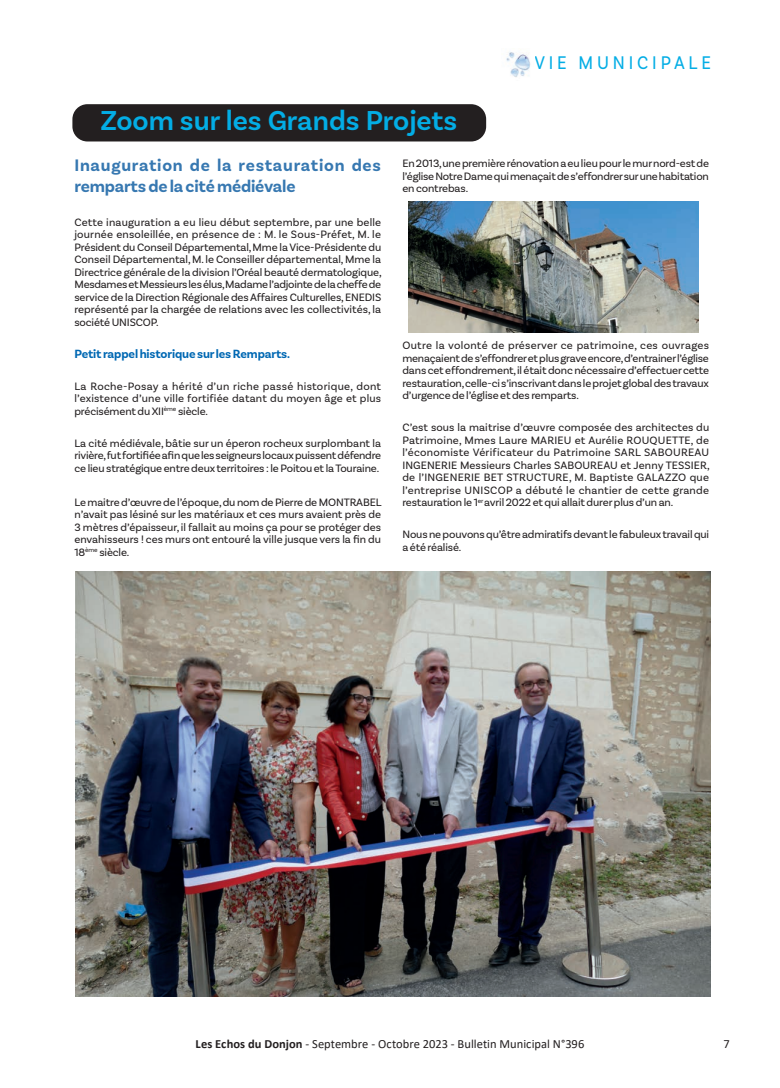
<style>
.page{position:relative;width:780px;height:1088px;background:#fff}
.page>*{position:absolute;margin:0;border:0;box-sizing:border-box;transform-origin:0 0}
.Titre{font:600 28.75px "Basic Sans";color:#03ade5}
.t1{font:19.25px "Basic Sans";letter-spacing:.22em;color:#03ade5;scale:.91 1}
.Texte_articles_nouv_BM{font:700 17.5px/20px "Basic Sans";letter-spacing:.03em;color:#3778b1}
.t2{font:12.5px "Calibri";color:#231f20}
.Texte_articles_nouv_BM-2{font:700 12.5px "Basic Sans";letter-spacing:-.01em;color:#0168b3}
.Texte_articles_nouv_BM-3{font:11.25px/12.5px "Basic Sans";letter-spacing:-.01em;color:#231f20;text-align:justify}
.s1{font-weight:700}
</style>
<div class="page">
<div style="left:72px;top:104px;width:414px;height:37px;background:#231f20;border-radius:15px"></div>
<img style="left:76px;top:572px;width:634px;height:424px">
<img style="left:408px;top:201px;width:290px;height:132px">
<img style="left:506px;top:52px;width:25px;height:25px">
<h2 class="t1" style="left:534px;top:51px;width:196px">VIE MUNICIPALE</h2>
<p class="Titre" style="left:100px;top:103px;width:358px">Zoom sur les Grands Projets</p>
<p class="Texte_articles_nouv_BM" style="left:74px;top:156px;width:308px">Inauguration de la restauration des remparts de la cité médiévale</p>
<p class="Texte_articles_nouv_BM-3" style="left:74px;top:215px;width:309px">Cette inauguration a eu lieu début septembre, par une belle journée ensoleillée, en présence de : M. le Sous-Préfet, M. le Président du Conseil Départemental, Mme la Vice-Présidente du Conseil Départemental, M. le Conseiller départemental, Mme la Directrice générale de la division l’Oréal beauté dermatologique, Mesdames et Messieurs les élus, Madame l’adjointe de la cheffe de service de la Direction Régionale des Affaires Culturelles, ENEDIS représenté par la chargée de relations avec les collectivités, la société UNISCOP.</p>
<p class="Texte_articles_nouv_BM-2" style="left:74px;top:346px;width:217px">Petit rappel historique sur les Remparts.</p>
<p class="Texte_articles_nouv_BM-3" style="left:74px;top:380px;width:308px">La Roche-Posay a hérité d’un riche passé historique, dont l’existence d’une ville fortifiée datant du moyen âge et plus précisément du XII<sup>ème</sup> siècle.</p>
<p class="Texte_articles_nouv_BM-3" style="left:74px;top:437px;width:308px">La cité médiévale, bâtie sur un éperon rocheux surplombant la rivière, fut fortifiée afin que les seigneurs locaux puissent défendre ce lieu stratégique entre deux territoires : le Poitou et la Touraine.</p>
<p class="Texte_articles_nouv_BM-3" style="left:74px;top:496px;width:309px">Le maitre d’œuvre de l’époque, du nom de Pierre de MONTRABEL n’avait pas lésiné sur les matériaux et ces murs avaient près de 3 mètres d’épaisseur, il fallait au moins ça pour se protéger des envahisseurs ! ces murs ont entouré la ville jusque vers la fin du 18<sup>ème</sup> siècle.</p>
<p class="Texte_articles_nouv_BM-3" style="left:402px;top:157px;width:308px">En 2013, une première rénovation a eu lieu pour le mur nord-est de l’église Notre Dame qui menaçait de s’effondrer sur une habitation en contrebas.</p>
<p class="Texte_articles_nouv_BM-3" style="left:402px;top:339px;width:308px">Outre la volonté de préserver ce patrimoine, ces ouvrages menaçaient de s’effondrer et plus grave encore, d’entrainer l’église dans cet effondrement, il était donc nécessaire d’effectuer cette restauration, celle-ci s’inscrivant dans le projet global des travaux d’urgence de l’église et des remparts.</p>
<p class="Texte_articles_nouv_BM-3" style="left:402px;top:421px;width:309px">C’est sous la maitrise d’œuvre composée des architectes du Patrimoine, Mmes Laure MARIEU et Aurélie ROUQUETTE, de l’économiste Vérificateur du Patrimoine SARL SABOUREAU INGENERIE Messieurs Charles SABOUREAU et Jenny TESSIER, de l’INGENERIE BET STRUCTURE, M. Baptiste GALAZZO que l’entreprise UNISCOP a débuté le chantier de cette grande restauration le 1<sup>er</sup> avril 2022 et qui allait durer plus d’un an.</p>
<p class="Texte_articles_nouv_BM-3" style="left:402px;top:528px;width:308px">Nous ne pouvons qu’être admiratifs devant le fabuleux travail qui a été réalisé.</p>
<p class="t2" style="left:196px;top:1035px;width:390px"><span class="s1">Les Echos du Donjon</span> - Septembre - Octobre 2023 - Bulletin Municipal N°396</p>
<p class="t2" style="left:723px;top:1035px;width:8px">7</p>
</div>
